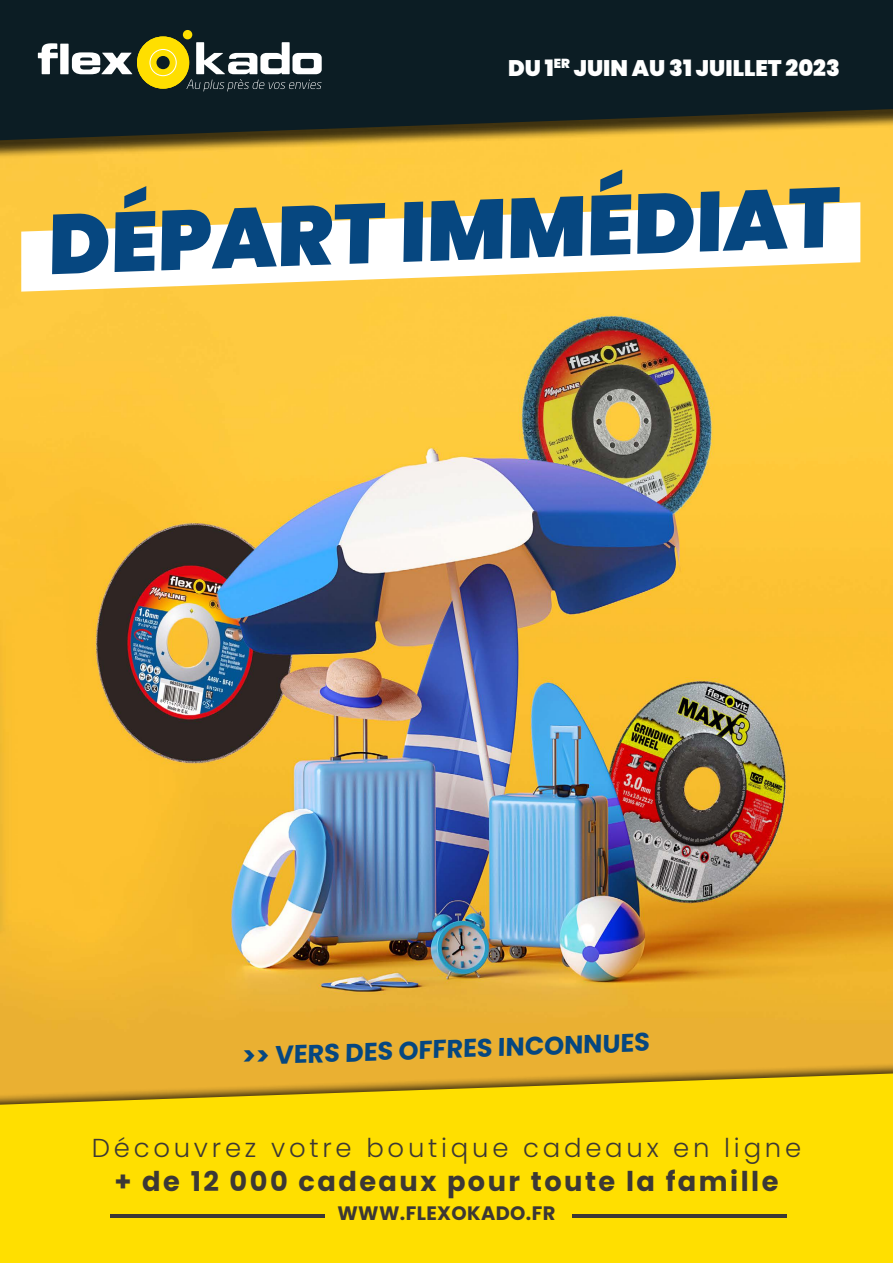
<style>
.page{position:relative;width:893px;height:1263px;background:#fff}
.page>*{position:absolute;margin:0;border:0;box-sizing:border-box;transform-origin:0 0}
.t1{font:900 84.15px "Poppins";color:#064780}
.t2{font:700 27.3px "Poppins";letter-spacing:.09em;color:#3c3835}
.t3{font:300 25.95px "Poppins";letter-spacing:.145em;color:#3c3835}
.t4{font:700 25.5px "Poppins";color:#064780}
.t5{font:900 22.5px "Poppins";color:#fff}
.t6{font:700 19.5px "Poppins";letter-spacing:.02em;color:#3c3835}
</style>
<div class="page">
<img style="left:0;top:162px;width:893px;height:900px">
<svg style="left:21px;top:202px;width:839px;height:90px"></svg>
<div style="left:0;top:0;width:893px;height:162px;background:#000;opacity:.75"></div>
<svg style="left:0;top:0;width:893px;height:140px;background:#1c2724"></svg>
<svg style="left:38px;top:43px;width:20px;height:31px"></svg>
<div style="left:60px;top:44px;width:9px;height:30px;background:#fff"></div>
<div style="left:183px;top:30px;width:9px;height:9px;background:#ffdf00;border-radius:50%"></div>
<svg style="left:72px;top:36px;width:250px;height:55px"></svg>
<div style="left:0;top:1062px;width:893px;height:201px;background:#000;opacity:.75"></div>
<svg style="left:0;top:1073px;width:893px;height:190px;background:#fad803"></svg>
<hr style="left:573px;top:1214px;width:214px;height:4px;background:#3c3835">
<hr style="left:110px;top:1214px;width:214px;height:4px;background:#3c3835">
<p class="t5" style="left:508px;top:55px;width:333px">DU 1<sup>ER</sup> JUIN AU 31 JUILLET 2023</p>
<h1 class="t1" style="left:45px;top:196px;width:794px;rotate:-2deg">DÉPART IMMÉDIAT</h1>
<p class="t4" style="left:241px;top:1041px;width:409px;rotate:-2deg">&gt;&gt; VERS DES OFFRES INCONNUES</p>
<p class="t3" style="left:92px;top:1133px;width:711px">Découvrez votre boutique cadeaux en ligne</p>
<p class="t2" style="left:115px;top:1165px;width:665px">+ de 12 000 cadeaux pour toute la famille</p>
<p class="t6" style="left:337px;top:1202px;width:219px">WWW.FLEXOKADO.FR</p>
</div>
